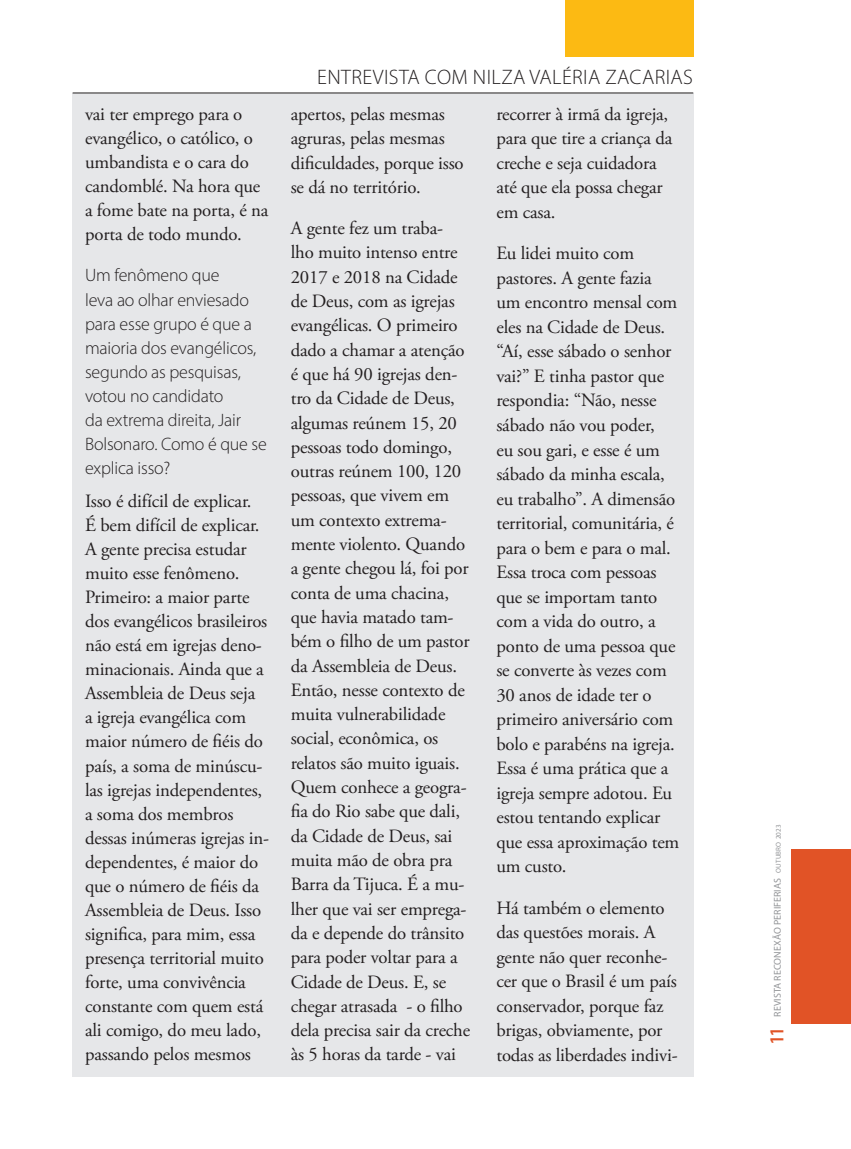
<style>
.page{position:relative;width:851px;height:1149px;background:#fff}
.page>*{position:absolute;margin:0;border:0;box-sizing:border-box;transform-origin:0 0}
.t1{font:300 21px "Myriad Pro";letter-spacing:.02em;color:#231f20}
.t2{font:18.75px/24.3px "Adobe Garamond Pro";letter-spacing:-.01em;color:#231f20}
.t3{font:300 18px/24px "Myriad Pro";letter-spacing:-.01em;color:#231f20}
.t4{font:9.9px "Myriad Pro";letter-spacing:.01em;color:#939598}
.s1{font-weight:600;font-stretch:condensed;font-size:19.95px;color:#e15326}
.s2{font-size:7.05px}
</style>
<div class="page">
<div style="left:72px;top:94px;width:621px;height:982px;background:#e6e7e9"></div>
<div style="left:564px;top:0;width:129px;height:57px;background:#fcba13"></div>
<div style="left:791px;top:848px;width:59px;height:175px;background:#e15326"></div>
<hr style="left:73px;top:93px;width:620px;height:1px;background:#231f20">
<p class="t2" style="left:85px;top:103px;width:185px">vai ter emprego para o evangélico, o católico, o umbandista e o cara do candomblé. Na hora que a fome bate na porta, é na porta de todo mundo.</p>
<p class="t3" style="left:85px;top:263px;width:183px">Um fenômeno que<br>leva ao olhar enviesado para esse grupo é que a maioria dos evangélicos, segundo as pesquisas, votou no candidato<br>da extrema direita, Jair<br>Bolsonaro. Como é que se explica isso?</p>
<p class="t2" style="left:85px;top:489px;width:185px">Isso é difícil de explicar.<br>É bem difícil de explicar.<br>A gente precisa estudar muito esse fenômeno.<br>Primeiro: a maior parte dos evangélicos brasileiros não está em igrejas deno&shy;minacionais. Ainda que a<br>Assembleia de Deus seja<br>a igreja evangélica com maior número de fiéis do país, a soma de minúscu&shy;las igrejas independentes, a soma dos membros dessas inúmeras igrejas in&shy;dependentes, é maior do que o número de fiéis da<br>Assembleia de Deus. Isso significa, para mim, essa presença territorial muito forte, uma convivência constante com quem está ali comigo, do meu lado, passando pelos mesmos</p>
<p class="t1" style="left:317px;top:65px;width:377px">ENTREVISTA COM NILZA VALÉRIA ZACARIAS</p>
<p class="t2" style="left:291px;top:102px;width:174px">apertos, pelas mesmas agruras, pelas mesmas dificuldades, porque isso se dá no território.</p>
<p class="t2" style="left:291px;top:217px;width:181px">A gente fez um traba&shy;lho muito intenso entre<br>2017 e 2018 na Cidade de Deus, com as igrejas evangélicas. O primeiro dado a chamar a atenção é que há 90 igrejas den&shy;tro da Cidade de Deus, algumas reúnem 15, 20 pessoas todo domingo, outras reúnem 100, 120 pessoas, que vivem em um contexto extrema&shy;mente violento. Quando a gente chegou lá, foi por conta de uma chacina, que havia matado tam&shy;bém o filho de um pastor da Assembleia de Deus.<br>Então, nesse contexto de muita vulnerabilidade social, econômica, os relatos são muito iguais.<br>Quem conhece a geogra&shy;fia do Rio sabe que dali, da Cidade de Deus, sai muita mão de obra pra<br>Barra da Tijuca. É a mu&shy;lher que vai ser emprega&shy;da e depende do trânsito para poder voltar para a<br>Cidade de Deus. E, se chegar atrasada - o filho dela precisa sair da creche às 5 horas da tarde - vai</p>
<p class="t2" style="left:496px;top:102px;width:177px">recorrer à irmã da igreja, para que tire a criança da creche e seja cuidadora até que ela possa chegar em casa.</p>
<p class="t2" style="left:496px;top:242px;width:184px">Eu lidei muito com pastores. A gente fazia um encontro mensal com eles na Cidade de Deus. “Aí, esse sábado o senhor vai?” E tinha pastor que respondia: “Não, nesse sábado não vou poder,<br>eu sou gari, e esse é um sábado da minha escala, eu trabalho”. A dimensão territorial, comunitária, é para o bem e para o mal.<br>Essa troca com pessoas que se importam tanto com a vida do outro, a ponto de uma pessoa que se converte às vezes com<br>30 anos de idade ter o primeiro aniversário com bolo e parabéns na igreja.<br>Essa é uma prática que a igreja sempre adotou. Eu estou tentando explicar que essa aproximação tem um custo.</p>
<p class="t2" style="left:496px;top:895px;width:183px">Há também o elemento das questões morais. A gente não quer reconhe&shy;cer que o Brasil é um país conservador, porque faz brigas, obviamente, por todas as liberdades indivi-</p>
<p class="t4" style="left:771px;top:1043px;width:221px;rotate:-90deg"><span class="s1">11</span> REVISTA RECONEXÃO PERIFERIAS <span class="s2">OUTUBRO 2023</span></p>
</div>
